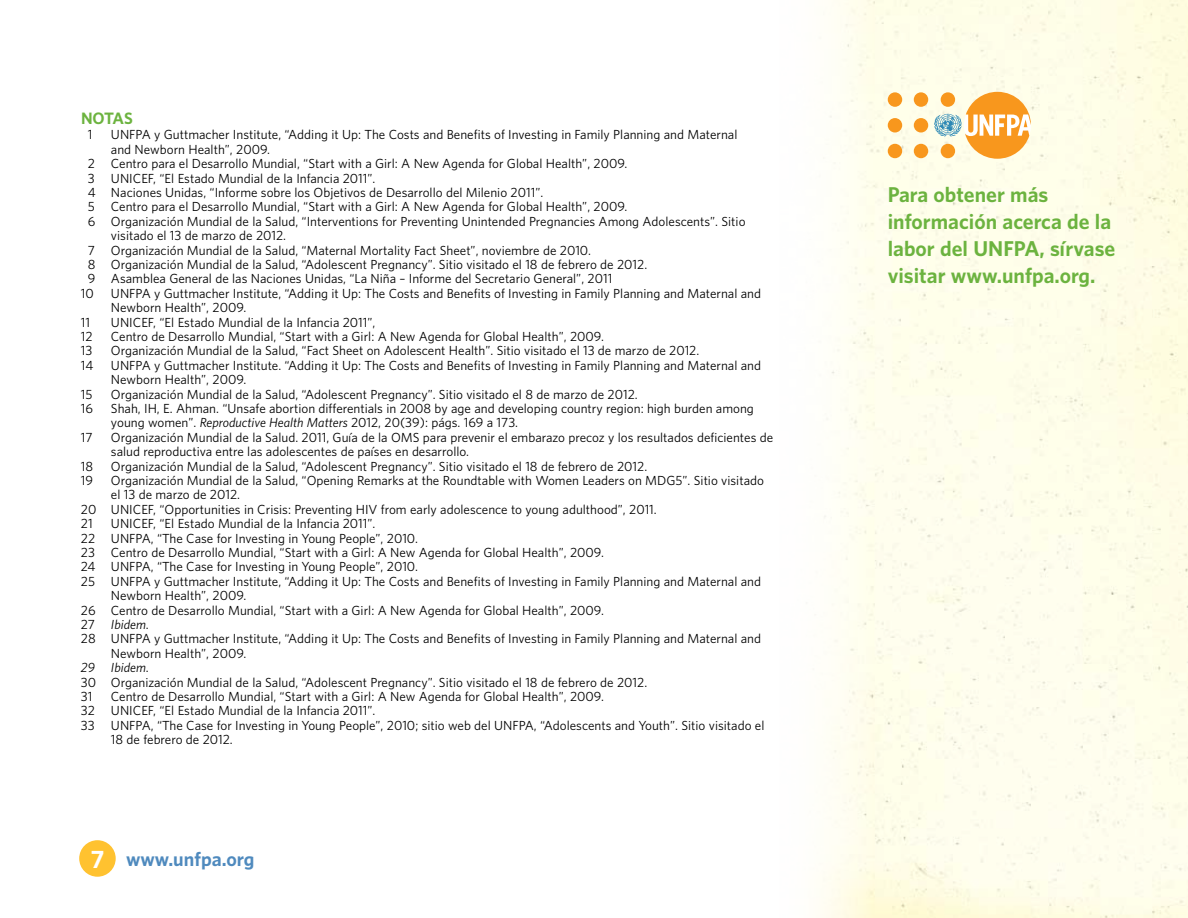
<style>
.page{position:relative;width:1188px;height:918px;background:#fff}
.page>*{position:absolute;margin:0;border:0;box-sizing:border-box;transform-origin:0 0}
.t1{font:700 19.5px/27px "UNFPA";color:#6cb33f}
.t2{font:700 18px "UNFPA";color:#4f8abe}
.t3{font:700 15px "UNFPA";color:#6cb33f}
.t4{font:12px/14.4px "UNFPA Text";color:#000}
.t5{font:italic 12px "UNFPA Text";color:#000}
.s1{font-style:italic}
.s2{font-style:normal}
.s3{font-size:22.5px;color:#fff}
</style>
<div class="page">
<img style="left:815px;top:0;width:373px;height:918px">
<div style="left:79px;top:840px;width:37px;height:37px;background:#ffc230;border-radius:50%"></div>
<div style="left:914px;top:118px;width:14px;height:15px;background:#f8971d;border-radius:50%"></div>
<div style="left:914px;top:144px;width:14px;height:14px;background:#f8971d;border-radius:50%"></div>
<div style="left:914px;top:92px;width:14px;height:15px;background:#f8971d;border-radius:50%"></div>
<div style="left:888px;top:118px;width:14px;height:15px;background:#f8971d;border-radius:50%"></div>
<div style="left:888px;top:144px;width:14px;height:14px;background:#f8971d;border-radius:50%"></div>
<div style="left:888px;top:92px;width:14px;height:15px;background:#f8971d;border-radius:50%"></div>
<svg style="left:934px;top:92px;width:97px;height:67px;background:#f2c98b"></svg>
<p class="t3" style="left:81px;top:108px;width:12px">NOTA</p>
<p class="t3" style="left:124px;top:108px;width:10px">S</p>
<p class="t4" style="left:88px;top:127px;width:6px">1</p>
<p class="t4" style="left:111px;top:127px;width:628px">UNFPA y Guttmacher Institute, “Adding it Up: The Costs and Benefits of Investing in Family Planning and Maternal and Newborn Health”, 2009.</p>
<p class="t4" style="left:88px;top:156px;width:9px">2</p>
<p class="t4" style="left:111px;top:156px;width:518px">Centro para el Desarrollo Mundial, “Start with a Girl: A New Agenda for Global Health”, 2009.</p>
<p class="t4" style="left:88px;top:171px;width:8px">3</p>
<p class="t4" style="left:111px;top:171px;width:266px">UNICEF, “El Estado Mundial de la Infancia 2011”.</p>
<p class="t4" style="left:88px;top:185px;width:9px">4</p>
<p class="t4" style="left:111px;top:185px;width:434px">Naciones Unidas, “Informe sobre los Objetivos de Desarrollo del Milenio 2011”.</p>
<p class="t4" style="left:88px;top:199px;width:9px">5</p>
<p class="t4" style="left:111px;top:199px;width:518px">Centro para el Desarrollo Mundial, “Start with a Girl: A New Agenda for Global Health”, 2009.</p>
<p class="t4" style="left:88px;top:214px;width:9px">6</p>
<p class="t4" style="left:111px;top:214px;width:636px">Organización Mundial de la Salud, “Interventions for Preventing Unintended Pregnancies Among Adolescents”. Sitio visitado el 13 de marzo de 2012.</p>
<p class="t4" style="left:88px;top:243px;width:9px">7</p>
<p class="t4" style="left:111px;top:243px;width:481px">Organización Mundial de la Salud, “Maternal Mortality Fact Sheet”, noviembre de 2010.</p>
<p class="t4" style="left:88px;top:257px;width:9px">8</p>
<p class="t4" style="left:111px;top:257px;width:538px">Organización Mundial de la Salud, “Adolescent Pregnancy”. Sitio visitado el 18 de febrero de 2012.</p>
<p class="t4" style="left:88px;top:271px;width:9px">9</p>
<p class="t4" style="left:111px;top:271px;width:503px">Asamblea General de las Naciones Unidas, “La Niña – Informe del Secretario General”, 2011</p>
<p class="t4" style="left:81px;top:286px;width:14px">10</p>
<p class="t4" style="left:111px;top:286px;width:652px">UNFPA y Guttmacher Institute, “Adding it Up: The Costs and Benefits of Investing in Family Planning and Maternal and<br>Newborn Health”, 2009.</p>
<p class="t4" style="left:81px;top:315px;width:11px">11</p>
<p class="t4" style="left:111px;top:315px;width:266px">UNICEF, “El Estado Mundial de la Infancia 2011”,</p>
<p class="t4" style="left:81px;top:329px;width:13px">12</p>
<p class="t4" style="left:111px;top:329px;width:494px">Centro de Desarrollo Mundial, “Start with a Girl: A New Agenda for Global Health”, 2009.</p>
<p class="t4" style="left:81px;top:343px;width:13px">13</p>
<p class="t4" style="left:111px;top:343px;width:590px">Organización Mundial de la Salud, “Fact Sheet on Adolescent Health”. Sitio visitado el 13 de marzo de 2012.</p>
<p class="t4" style="left:81px;top:358px;width:14px">14</p>
<p class="t4" style="left:111px;top:358px;width:652px">UNFPA y Guttmacher Institute. “Adding it Up: The Costs and Benefits of Investing in Family Planning and Maternal and<br>Newborn Health”, 2009.</p>
<p class="t4" style="left:81px;top:387px;width:13px">15</p>
<p class="t4" style="left:111px;top:387px;width:528px">Organización Mundial de la Salud, “Adolescent Pregnancy”. Sitio visitado el 8 de marzo de 2012.</p>
<p class="t4" style="left:81px;top:401px;width:14px">16</p>
<p class="t4" style="left:111px;top:401px;width:644px">Shah, IH, E. Ahman. “Unsafe abortion differentials in 2008 by age and developing country region: high burden among young women”. <span class="s1">Reproductive Health Matters</span> 2012, 20(39): págs. 169 a 173.</p>
<p class="t4" style="left:81px;top:430px;width:13px">17</p>
<p class="t4" style="left:111px;top:430px;width:664px">Organización Mundial de la Salud. 2011, Guía de la OMS para prevenir el embarazo precoz y los resultados deficientes de salud reproductiva entre las adolescentes de países en desarrollo.</p>
<p class="t4" style="left:81px;top:459px;width:14px">18</p>
<p class="t4" style="left:111px;top:459px;width:538px">Organización Mundial de la Salud, “Adolescent Pregnancy”. Sitio visitado el 18 de febrero de 2012.</p>
<p class="t4" style="left:81px;top:473px;width:14px">19</p>
<p class="t4" style="left:111px;top:473px;width:655px">Organización Mundial de la Salud, “Opening Remarks at the Roundtable with Women Leaders on MDG5”. Sitio visitado</p>
<p class="t4" style="left:111px;top:487px;width:131px">el 13 de marzo de 2012.</p>
<p class="t4" style="left:81px;top:502px;width:577px">20 UNICEF, “Opportunities in Crisis: Preventing HIV from early adolescence to young adulthood”, 2011.</p>
<p class="t4" style="left:81px;top:516px;width:13px">21</p>
<p class="t4" style="left:111px;top:516px;width:266px">UNICEF, “El Estado Mundial de la Infancia 2011”.</p>
<p class="t4" style="left:81px;top:531px;width:16px">22</p>
<p class="t4" style="left:111px;top:531px;width:309px">UNFPA, “The Case for Investing in Young People”, 2010.</p>
<p class="t4" style="left:81px;top:545px;width:16px">23</p>
<p class="t4" style="left:111px;top:545px;width:494px">Centro de Desarrollo Mundial, “Start with a Girl: A New Agenda for Global Health”, 2009.</p>
<p class="t4" style="left:81px;top:559px;width:16px">24</p>
<p class="t4" style="left:111px;top:559px;width:309px">UNFPA, “The Case for Investing in Young People”, 2010.</p>
<p class="t4" style="left:81px;top:574px;width:16px">25</p>
<p class="t4" style="left:111px;top:574px;width:652px">UNFPA y Guttmacher Institute, “Adding it Up: The Costs and Benefits of Investing in Family Planning and Maternal and<br>Newborn Health”, 2009.</p>
<p class="t4" style="left:81px;top:603px;width:16px">26</p>
<p class="t4" style="left:111px;top:603px;width:494px">Centro de Desarrollo Mundial, “Start with a Girl: A New Agenda for Global Health”, 2009.</p>
<p class="t4" style="left:81px;top:617px;width:16px">27</p>
<p class="t5" style="left:111px;top:617px;width:39px">Ibidem<span class="s2">.</span></p>
<p class="t4" style="left:81px;top:631px;width:16px">28</p>
<p class="t4" style="left:111px;top:631px;width:652px">UNFPA y Guttmacher Institute, “Adding it Up: The Costs and Benefits of Investing in Family Planning and Maternal and<br>Newborn Health”, 2009.</p>
<p class="t5" style="left:81px;top:660px;width:15px">29</p>
<p class="t4" style="left:81px;top:660px;width:568px;text-indent:30px"><span class="s1">Ibidem</span>.<br>30 Organización Mundial de la Salud, “Adolescent Pregnancy”. Sitio visitado el 18 de febrero de 2012.<br>31</p>
<p class="t4" style="left:111px;top:689px;width:494px">Centro de Desarrollo Mundial, “Start with a Girl: A New Agenda for Global Health”, 2009.</p>
<p class="t4" style="left:81px;top:703px;width:16px">32</p>
<p class="t4" style="left:111px;top:703px;width:266px">UNICEF, “El Estado Mundial de la Infancia 2011”.</p>
<p class="t4" style="left:81px;top:718px;width:15px">33</p>
<p class="t4" style="left:111px;top:718px;width:655px">UNFPA, “The Case for Investing in Young People”, 2010; sitio web del UNFPA, “Adolescents and Youth”. Sitio visitado el<br>18 de febrero de 2012.</p>
<h2 class="t2" style="left:91px;top:847px;width:165px"><span class="s3">7</span> www.unfpa.org</h2>
<h1 class="t1" style="left:888px;top:180px;width:229px">Para obtener más información acerca de la labor del UNFPA, sírvase visitar www.unfpa.org.</h1>
</div>
